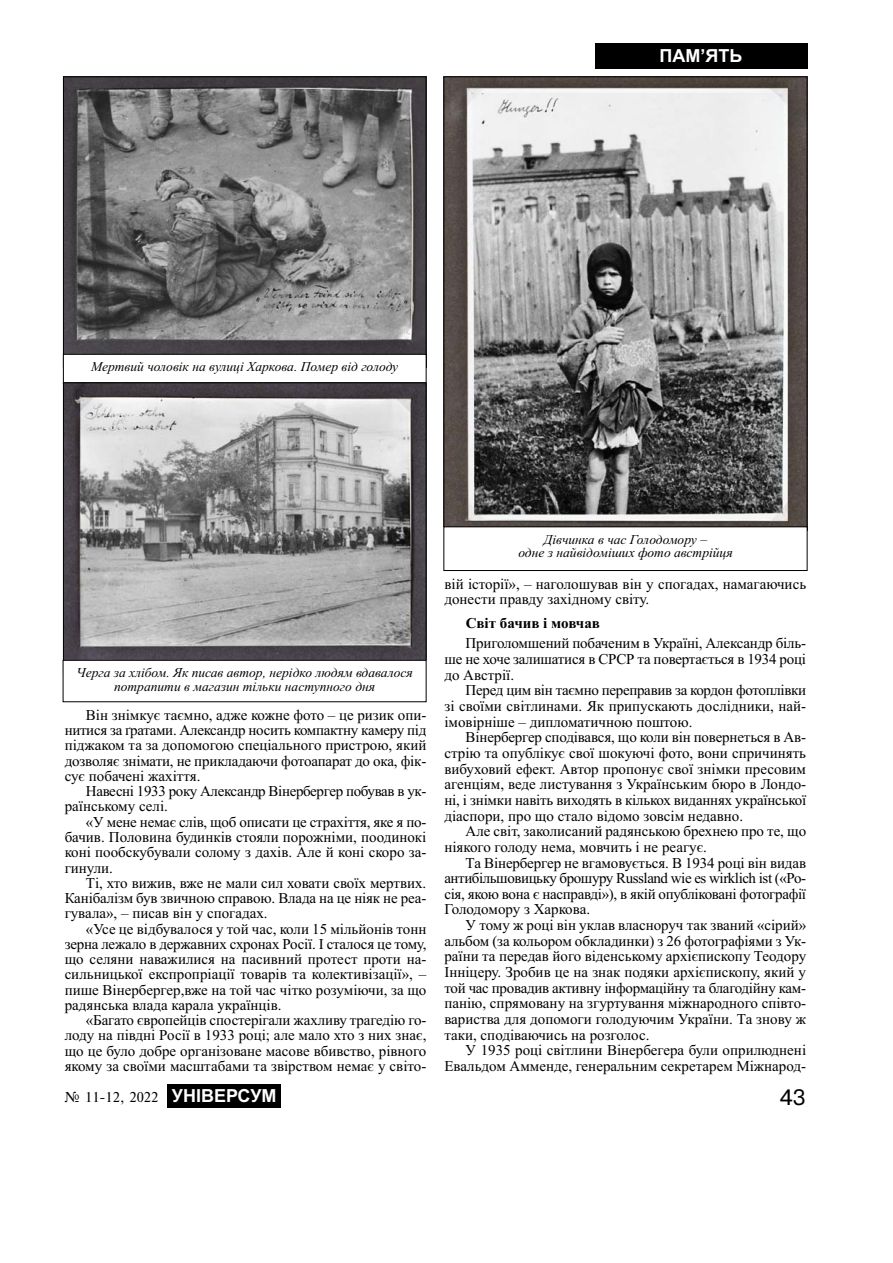
<style>
.page{position:relative;width:893px;height:1263px;background:#fff}
.page>*{position:absolute;margin:0;border:0;box-sizing:border-box;transform-origin:0 0}
.t1{font:21px "Ukr";color:#000}
.t2{font:700 18px "Arial";color:#fff}
.t3{font:15px/15.6px "Times New Roman";color:#000;text-align:justify}
.t4{font:15px/15.3px "Times New Roman";letter-spacing:-.025em;color:#000}
.t5{font:15px "Times";color:#000}
.t6{font:700 15px "Times New Roman";color:#000}
.t7{font:italic 13.5px/13.5px "Times New Roman";color:#000;text-align:center}
.s1{font-family:"Arial";font-weight:700;font-size:18px;color:#fff}
</style>
<div class="page">
<div style="left:167px;top:1084px;width:114px;height:24px;background:#000"></div>
<div style="left:594px;top:43px;width:213px;height:26px;background:#000"></div>
<img style="left:65px;top:79px;width:359px;height:275px">
<div style="left:63px;top:354px;width:363px;height:30px;border:1px solid #000"></div>
<img style="left:445px;top:79px;width:360px;height:448px">
<div style="left:443px;top:527px;width:364px;height:44px;border:1px solid #000"></div>
<img style="left:65px;top:385px;width:359px;height:275px">
<div style="left:63px;top:660px;width:363px;height:42px;border:1px solid #000"></div>
<p class="t2" style="left:659px;top:46px;width:84px">ПАМ’ЯТЬ</p>
<p class="t7" style="left:91px;top:361px;width:308px">Мертвий чоловік на вулиці Харкова. Помер від голоду</p>
<p class="t7" style="left:76px;top:667px;width:338px">Черга за хлібом. Як писав автор, нерідко людям вдавалося потрапити в магазин тільки наступного дня</p>
<p class="t3" style="left:65px;top:709px;width:363px;text-indent:21px">Він знімкує таємно, адже кожне фото – це ризик опи&shy;нитися за ґратами. Александр носить компактну камеру під піджаком та за допомогою спеціального пристрою, який дозволяє знімати, не прикладаючи фотоапарат до ока, фік&shy;сує побачені жахіття.</p>
<p class="t4" style="left:65px;top:785px;width:363px;text-indent:21px">Навесні 1933 року Александр Вінербергер побував в ук&shy;раїнському селі.</p>
<p class="t3" style="left:65px;top:816px;width:363px;text-indent:21px">«У мене немає слів, щоб описати це страхіття, яке я по&shy;бачив. Половина будинків стояли порожніми, поодинокі коні пообскубували солому з дахів. Але й коні скоро за&shy;гинули.</p>
<p class="t3" style="left:65px;top:877px;width:363px;text-indent:21px">Ті, хто вижив, вже не мали сил ховати своїх мертвих.<br>Канібалізм був звичною справою. Влада на це ніяк не реа&shy;гувала», – писав він у спогадах.</p>
<p class="t3" style="left:65px;top:922px;width:363px;text-indent:21px">«Усе це відбувалося у той час, коли 15 мільйонів тонн зерна лежало в державних схронах Росії. І сталося це тому, що селяни наважилися на пасивний протест проти на&shy;сильницької експропріації товарів та колективізації», – пише Вінербергер,вже на той час чітко розуміючи, за що радянська влада карала українців.</p>
<p class="t3" style="left:65px;top:1014px;width:363px;text-indent:21px">«Багато європейців спостерігали жахливу трагедію го&shy;лоду на півдні Росії в 1933 році; але мало хто з них знає, що це було добре організоване масове вбивство, рівного якому за своїми масштабами та звірством немає у світо-</p>
<p class="t7" style="left:518px;top:534px;width:216px">Дівчинка в час Голодомору –<br>одне з найвідоміших фото австрійця</p>
<p class="t3" style="left:444px;top:577px;width:363px">вій історії», – наголошував він у спогадах, намагаючись донести правду західному світу.</p>
<p class="t6" style="left:465px;top:619px;width:136px">Світ бачив і мовчав</p>
<p class="t3" style="left:444px;top:637px;width:363px;text-indent:21px">Приголомшений побаченим в Україні, Александр біль&shy;ше не хоче залишатися в СРСР та повертається в 1934 році до Австрії.</p>
<p class="t3" style="left:444px;top:684px;width:363px;text-indent:21px">Перед цим він таємно переправив за кордон фотоплівки зі своїми світлинами. Як припускають дослідники, най&shy;імовірніше – дипломатичною поштою.</p>
<p class="t3" style="left:444px;top:731px;width:363px;text-indent:21px">Вінербергер сподівався, що коли він повернеться в Ав&shy;стрію та опублікує свої шокуючі фото, вони спричинять вибуховий ефект. Автор пропонує свої знімки пресовим агенціям, веде листування з Українським бюро в Лондо&shy;ні, і знімки навіть виходять в кількох виданнях української діаспори, про що стало відомо зовсім недавно.</p>
<p class="t3" style="left:444px;top:825px;width:363px;text-indent:21px">Але світ, заколисаний радянською брехнею про те, що ніякого голоду нема, мовчить і не реагує.</p>
<p class="t3" style="left:444px;top:856px;width:363px;text-indent:21px">Та Вінербергер не вгамовується. В 1934 році він видав антибільшовицьку брошуру Russland wie es wirklich ist («Ро&shy;сія, якою вона є насправді»), в якій опубліковані фотографії Голодомору з Харкова.</p>
<p class="t3" style="left:444px;top:919px;width:363px;text-indent:21px">У тому ж році він уклав власноруч так званий «сірий» альбом (за кольором обкладинки) з 26 фотографіями з Ук&shy;раїни та передав його віденському архієпископу Теодору Інніцеру. Зробив це на знак подяки архієпископу, який у той час провадив активну інформаційну та благодійну кам&shy;панію, спрямовану на згуртування міжнародного співто&shy;вариства для допомоги голодуючим України. Та знову ж таки, сподіваючись на розголос.</p>
<p class="t3" style="left:444px;top:1044px;width:363px;text-align:right">У 1935 році світлини Вінербегера були оприлюднені<br>Евальдом Амменде, генеральним секретарем Міжнарод-</p>
<p class="t5" style="left:64px;top:1088px;width:214px">‹ 11-12, 2022 <span class="s1">УНІВЕРСУМ</span></p>
<h1 class="t1" style="left:779px;top:1086px;width:27px">43</h1>
</div>
